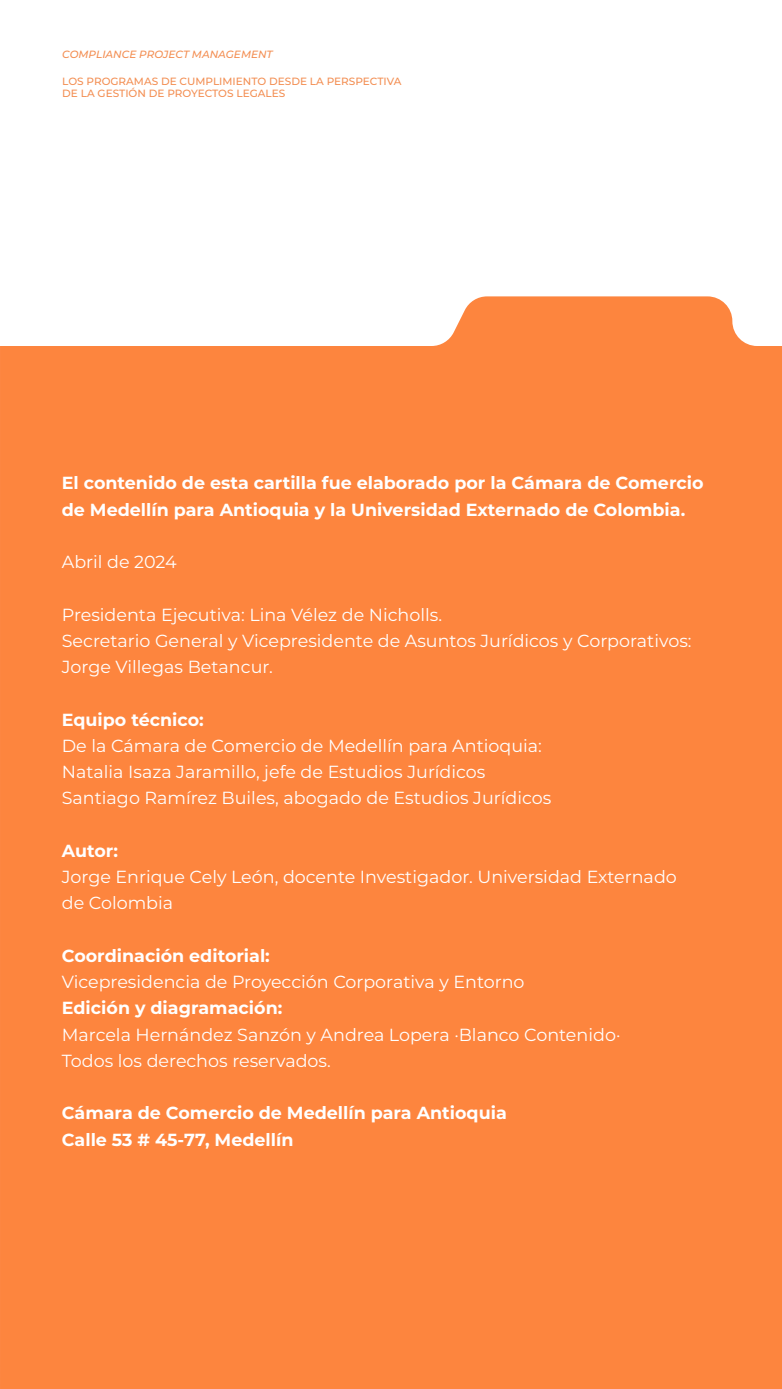
<style>
.page{position:relative;width:782px;height:1389px;background:#fff}
.page>*{position:absolute;margin:0;border:0;box-sizing:border-box;transform-origin:0 0}
.t1{font:17.5px/26.2px "Montserrat";color:#fff}
.t2{font:700 17.5px/26.2px "Montserrat";color:#fff}
.t3{font:500 10.5px/12.2px "Montserrat";color:#f38e52}
.t4{font:italic 500 10.5px "Montserrat";color:#f38e52}
</style>
<div class="page">
<div style="left:0;top:296px;width:781px;height:1093px;background:#fd853e"></div>
<p class="t4" style="left:62px;top:47px;width:212px">COMPLIANCE PROJECT MANAGEMENT</p>
<p class="t3" style="left:62px;top:75px;width:340px">LOS PROGRAMAS DE CUMPLIMIENTO DESDE LA PERSPECTIVA<br>DE LA GESTIÓN DE PROYECTOS LEGALES</p>
<p class="t2" style="left:62px;top:469px;width:643px">El contenido de esta cartilla fue elaborado por la Cámara de Comercio de Medellín para Antioquia lay Universidad Externado de Colombia.</p>
<p class="t1" style="left:62px;top:548px;width:116px">Abril de 2024</p>
<p class="t1" style="left:62px;top:601px;width:631px">Presidenta Ejecutiva: Lina Vélez de Nicholls.<br>Secretario General y Vicepresidente de Asuntos Jurídicos y Corporativos:<br>Jorge Villegas Betancur.</p>
<p class="t2" style="left:62px;top:705px;width:143px">Equipo técnico:</p>
<p class="t1" style="left:62px;top:732px;width:491px">De la Cámara de Comercio de Medellín para Antioquia:<br>Natalia Isaza Jaramillo, jefe de Estudios Jurídicos<br>Santiago Ramírez Builes, abogado de Estudios Jurídicos</p>
<p class="t2" style="left:62px;top:837px;width:58px">Autor:</p>
<p class="t1" style="left:62px;top:863px;width:616px">Jorge Enrique Cely León, docente Investigador. Universidad Externado de Colombia</p>
<p class="t2" style="left:62px;top:942px;width:209px">Coordinación editorial:</p>
<p class="t1" style="left:62px;top:968px;width:464px">Vicepresidencia de Proyección Corporativa y Entorno</p>
<p class="t2" style="left:62px;top:994px;width:222px">Edición y diagramación:</p>
<p class="t1" style="left:62px;top:1021px;width:560px">Marcela Hernández Sanzón y Andrea Lopera ·Blanco Contenido·<br>Todos los derechos reservados.</p>
<p class="t2" style="left:62px;top:1099px;width:446px">Cámara de Comercio de Medellín para Antioquia<br>Calle 53 # 45-77, Medellín</p>
</div>
